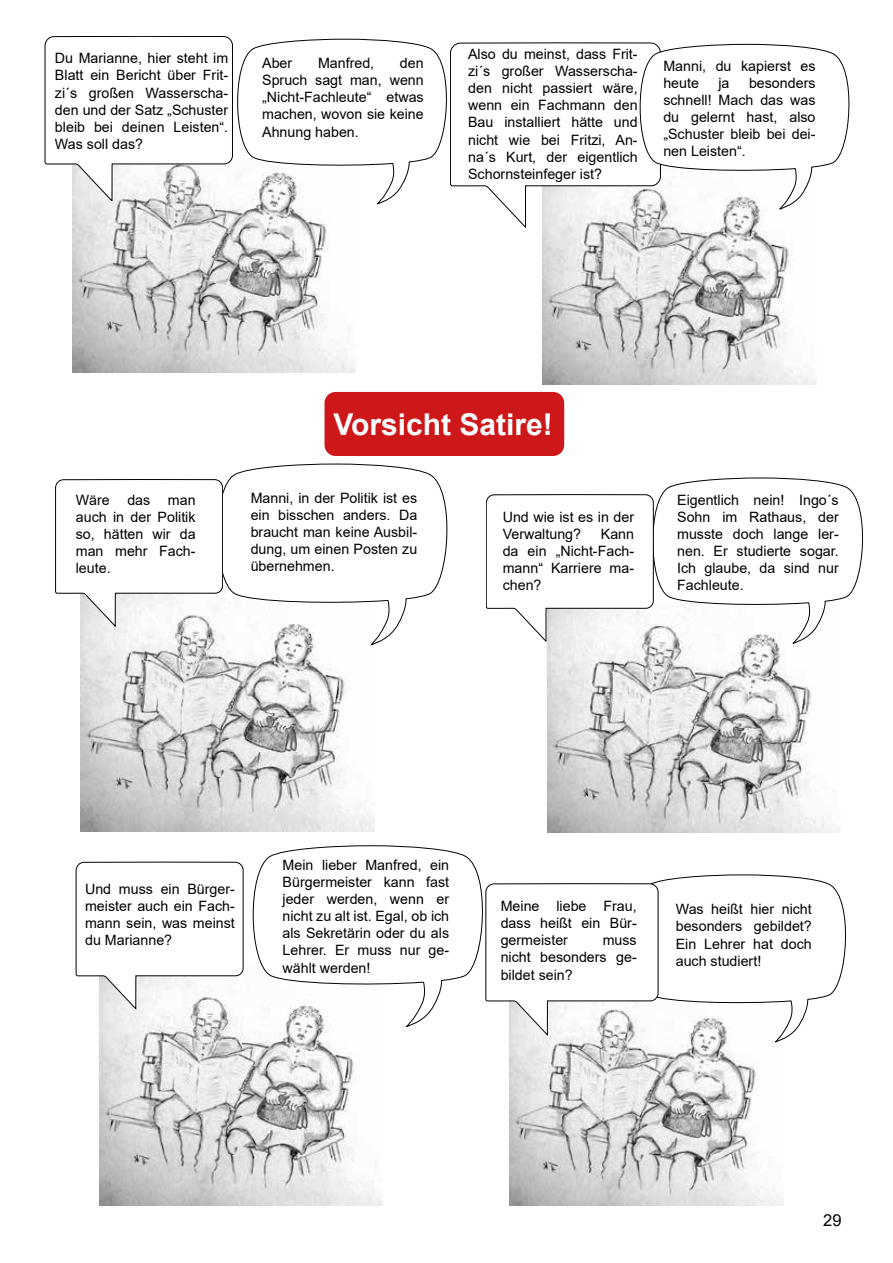
<style>
.page{position:relative;width:893px;height:1263px;background:#fff}
.page>*{position:absolute;margin:0;border:0;box-sizing:border-box;transform-origin:0 0}
.t1{font:700 30px "Arial";color:#fff}
.t2{font:16.5px "Arial";color:#000}
.t3{font:14.25px/17.1px "Arial";color:#000;text-align:justify}
</style>
<div class="page">
<img style="left:510px;top:1042px;width:273px;height:163px">
<img style="left:72px;top:228px;width:283px;height:145px">
<img style="left:542px;top:228px;width:274px;height:156px">
<div style="left:324px;top:392px;width:240px;height:64px;background:#cd1719;border-radius:11px"></div>
<img style="left:81px;top:645px;width:293px;height:186px">
<img style="left:100px;top:966px;width:283px;height:239px">
<img style="left:547px;top:644px;width:294px;height:189px">
<svg style="left:45px;top:36px;width:804px;height:192px"></svg>
<svg style="left:253px;top:845px;width:593px;height:197px"></svg>
<svg style="left:55px;top:463px;width:392px;height:182px"></svg>
<svg style="left:76px;top:862px;width:167px;height:147px"></svg>
<svg style="left:486px;top:477px;width:377px;height:167px"></svg>
<p class="t3" style="left:262px;top:55px;width:163px;text-indent:138px">den Spruch sagt man, wenn „Nicht-Fachleute“ etwas machen, wovon sie keine Ahnung haben.</p>
<p class="t3" style="left:468px;top:45px;width:171px">Also du meinst, dass Frit&shy;zi´s großer Wasserscha&shy;den nicht passiert wäre, wenn ein Fachmann den Bau installiert hätte und nicht wie bei Fritzi, An&shy;na´s Kurt, der eigentlich Schornsteinfeger ist?</p>
<p class="t3" style="left:663px;top:57px;width:154px">Manni, du kapierst es heute</p>
<p class="t3" style="left:55px;top:50px;width:175px">Du Marianne, hier steht im Blatt ein Bericht über Frit&shy;zi´s großen Wasserscha&shy;den und der Satz „Schuster bleib bei deinen Leisten“.<br>Was soll das?</p>
<p class="t3" style="left:262px;top:55px;width:32px">Aber</p>
<p class="t3" style="left:318px;top:55px;width:58px">Manfred,</p>
<p class="t3" style="left:663px;top:74px;width:154px;text-indent:86px">besonders schnell! Mach das was du gelernt hast, also „Schuster bleib bei dei&shy;nen Leisten“.</p>
<p class="t3" style="left:718px;top:74px;width:13px">ja</p>
<h1 class="t1" style="left:333px;top:403px;width:221px">Vorsicht Satire!</h1>
<p class="t3" style="left:76px;top:491px;width:121px">Wäre das man auch in der Politik so, hätten wir da man mehr Fach&shy;leute.</p>
<p class="t3" style="left:251px;top:489px;width:168px">Manni, in der Politik ist es ein bisschen anders. Da braucht man keine Ausbil&shy;dung, um einen Posten zu übernehmen.</p>
<p class="t3" style="left:503px;top:508px;width:133px">Und wie ist es in der<br>Verwaltung?</p>
<p class="t3" style="left:503px;top:525px;width:133px;text-indent:98px">Kann da ein „Nicht-Fach&shy;mann“ Karriere ma&shy;chen?</p>
<p class="t3" style="left:677px;top:491px;width:163px">Eigentlich nein! Ingo´s Sohn im Rathaus, der musste doch lange ler&shy;nen. Er studierte sogar.<br>Ich glaube, da sind nur Fachleute.</p>
<p class="t3" style="left:85px;top:880px;width:151px">Und muss ein Bürger&shy;meister auch ein Fach&shy;mann sein, was meinst du Marianne?</p>
<p class="t3" style="left:283px;top:856px;width:168px">Mein lieber Manfred, ein Bürgermeister kann fast jeder werden, wenn er nicht zu alt ist. Egal, ob ich als Sekretärin oder du als Lehrer. Er muss nur ge&shy;wählt werden!</p>
<p class="t3" style="left:501px;top:897px;width:138px">Meine liebe Frau, dass heißt ein Bür&shy;germeister</p>
<p class="t3" style="left:501px;top:932px;width:138px;text-indent:102px">muss nicht besonders ge&shy;bildet sein?</p>
<p class="t3" style="left:676px;top:901px;width:138px">Was heißt hier nicht besonders gebildet?<br>Ein Lehrer hat doch auch studiert!</p>
<p class="t2" style="left:823px;top:1209px;width:20px">29</p>
</div>
